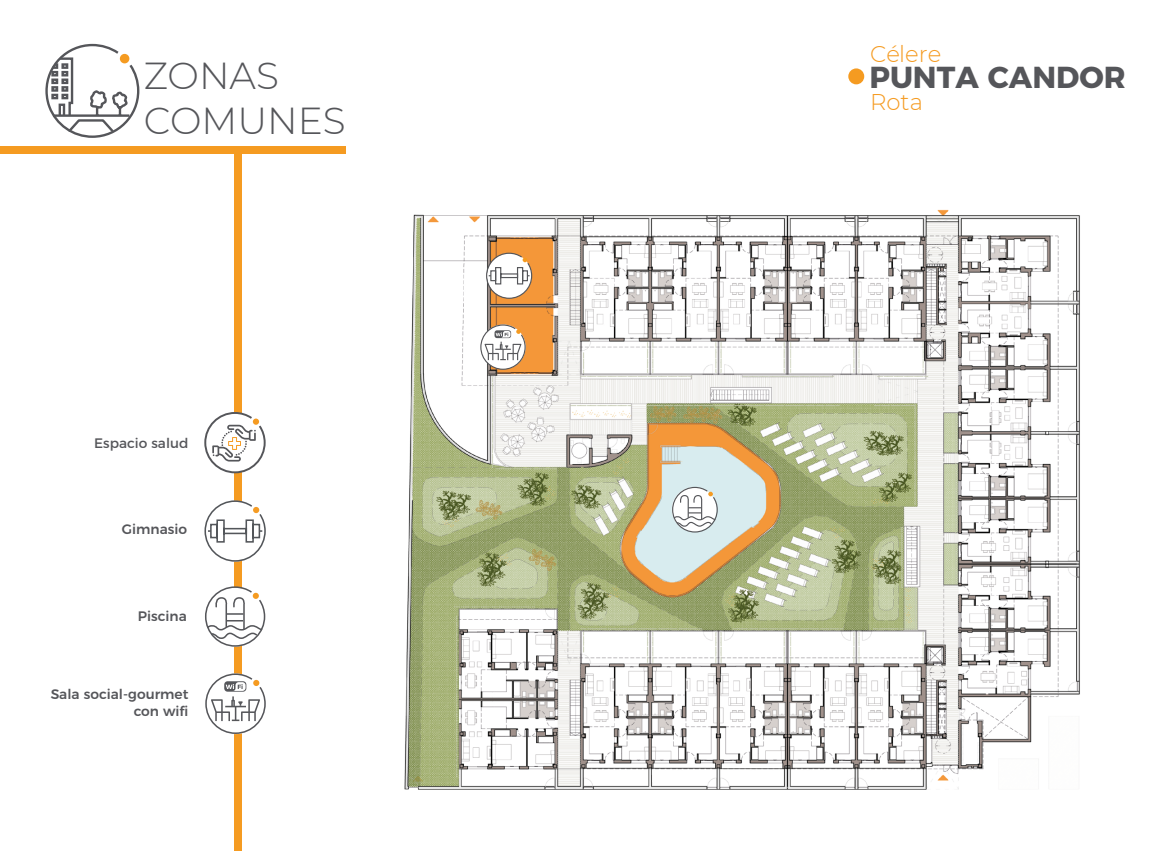
<style>
.page{position:relative;width:1170px;height:851px;background:#fff}
.page>*{position:absolute;margin:0;border:0;box-sizing:border-box;transform-origin:0 0}
.t1{font:300 37.5px/45px "Montserrat";color:#55565a}
.t2{font:700 30.25px "Montserrat";color:#55565a}
.t3{font:300 22.75px/48.2px "Montserrat";color:#f59b21}
.t4{font:500 13.75px/16.5px "Montserrat";color:#55565a;text-align:right}
.t5{font:13.75px "Montserrat";color:#55565a}
</style>
<div class="page">
<svg style="left:44px;top:43px;width:94px;height:111px"></svg>
<svg style="left:120px;top:54px;width:9px;height:9px"></svg>
<svg style="left:50px;top:56px;width:82px;height:78px"></svg>
<div style="left:0;top:146px;width:345px;height:7px;background:#f59b21"></div>
<div style="left:234px;top:146px;width:7px;height:704px;background:#f59b21"></div>
<svg style="left:205px;top:585px;width:59px;height:62px"></svg>
<svg style="left:204px;top:499px;width:61px;height:63px"></svg>
<svg style="left:204px;top:411px;width:61px;height:63px"></svg>
<div style="left:848px;top:68px;width:16px;height:16px;background:#f59b21;border-radius:50%"></div>
<img style="left:404px;top:209px;width:676px;height:581px">
<svg style="left:671px;top:486px;width:47px;height:47px"></svg>
<svg style="left:485px;top:252px;width:48px;height:47px"></svg>
<svg style="left:480px;top:324px;width:45px;height:46px"></svg>
<svg style="left:205px;top:673px;width:61px;height:60px"></svg>
<h1 class="t1" style="left:144px;top:52px;width:203px">ZONAS<br>COMUNES</h1>
<p class="t5" style="left:94px;top:432px;width:96px">Espacio salud</p>
<p class="t4" style="left:122px;top:519px;width:67px">Gimnasio</p>
<p class="t4" style="left:138px;top:606px;width:50px">Piscina</p>
<p class="t4" style="left:51px;top:685px;width:139px">Sala social-gourmet con wifi</p>
<h3 class="t3" style="left:870px;top:29px;width:73px">Célere<br>Rota</h3>
<h2 class="t2" style="left:869px;top:52px;width:258px">PUNTA CANDOR</h2>
</div>
